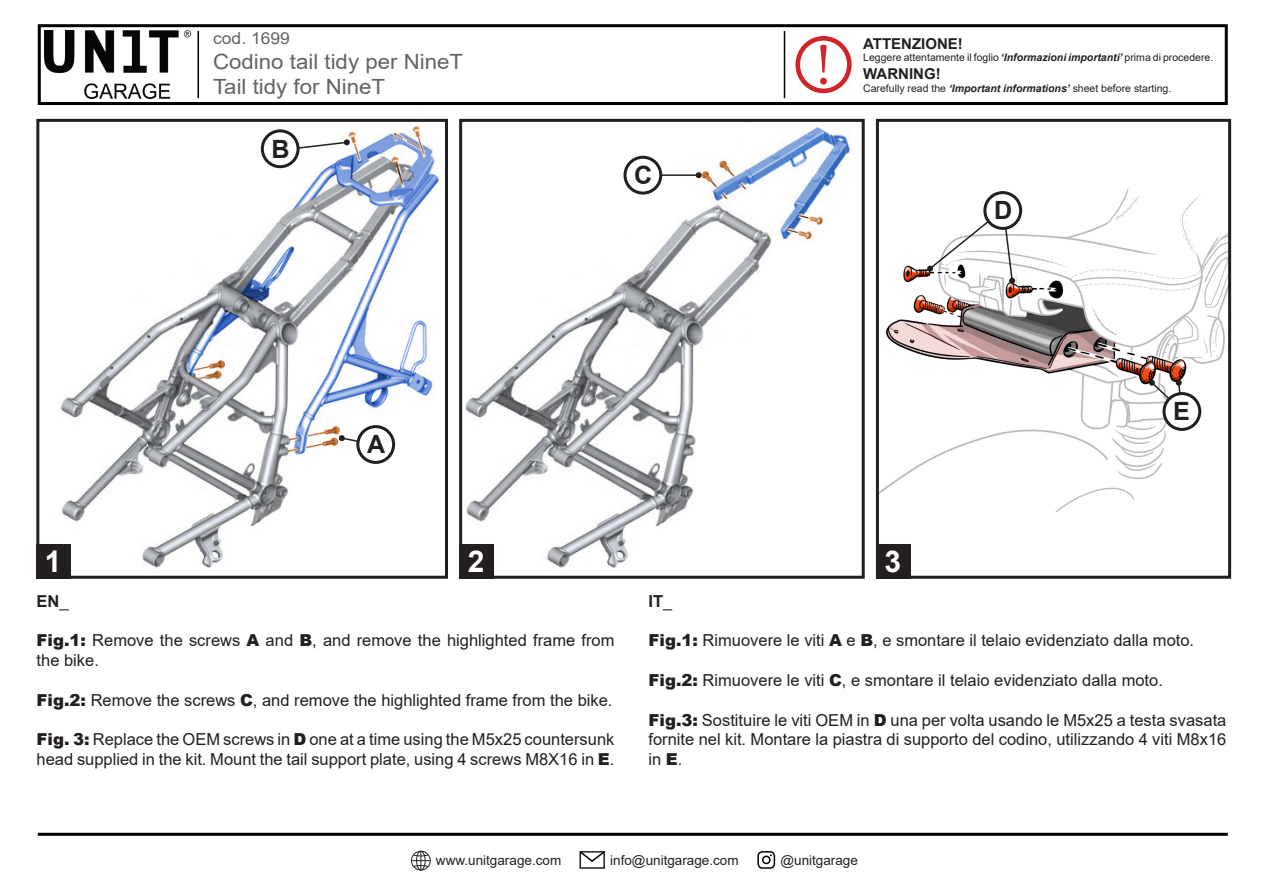
<style>
.page{position:relative;width:1263px;height:893px;background:#fff}
.page>*{position:absolute;margin:0;border:0;box-sizing:border-box;transform-origin:0 0}
.t1{font:58.95px "Minion Pro";color:#d1232a}
.t2{font:700 30px "Arial";color:#fff}
.t3{font:700 25.2px "Arial";color:#231f20}
.t4{font:21px/25.2px "Arial";color:#636366;scale:1.06 1}
.t5{font:16.5px/19.8px "Arial";color:#231f20}
.t6{font:16.5px "Arial";color:#636366;scale:1.06 1}
.t7{font:700 16.5px "Arial";color:#231f20}
.t8{font:700 15px "Arial";color:#231f20}
.t9{font:13.5px "Arial";color:#231f20}
.t10{font:10.5px "Arial";color:#231f20}
.s1{font-weight:700;font-style:italic}
.s2{font-weight:400}
.s3{font-weight:900}
</style>
<div class="page">
<img style="left:45px;top:31px;width:146px;height:67px">
<hr style="left:198px;top:31px;width:1px;height:67px;background:#000001">
<div style="left:38px;top:24px;width:1190px;height:81px;border:3px solid #000001"></div>
<div style="left:411px;top:851px;width:20px;height:19px;border:1px solid #231f20;border-radius:50%"></div>
<svg style="left:411px;top:850px;width:19px;height:21px"></svg>
<div style="left:579px;top:851px;width:26px;height:18px;border:2px solid #231f20"></div>
<svg style="left:579px;top:851px;width:26px;height:12px"></svg>
<div style="left:757px;top:851px;width:18px;height:18px;border:2px solid #000001;border-radius:4px"></div>
<div style="left:762px;top:856px;width:9px;height:8px;border:2px solid #000001;border-radius:50%"></div>
<hr style="left:38px;top:833px;width:1190px;height:3px;background:#000001">
<hr style="left:784px;top:31px;width:1px;height:67px;background:#000001">
<div style="left:795px;top:36px;width:57px;height:57px;border:5px solid #d1232a;border-radius:50%"></div>
<img style="left:40px;top:125px;width:399px;height:450px">
<div style="left:36px;top:119px;width:412px;height:460px;border:3px solid #231f20"></div>
<img style="left:463px;top:127px;width:388px;height:448px">
<div style="left:459px;top:119px;width:406px;height:460px;border:3px solid #231f20"></div>
<img style="left:880px;top:188px;width:347px;height:324px">
<div style="left:876px;top:119px;width:355px;height:460px;border:3px solid #231f20"></div>
<div style="left:36px;top:545px;width:34px;height:34px;background:#231f20"></div>
<div style="left:459px;top:545px;width:34px;height:34px;background:#231f20"></div>
<div style="left:876px;top:544px;width:34px;height:34px;background:#231f20"></div>
<div style="left:358px;top:427px;width:36px;height:35px;background:#fff;border-radius:50%"></div>
<div style="left:356px;top:425px;width:39px;height:39px;border:3px solid #231f20;border-radius:50%"></div>
<div style="left:625px;top:157px;width:36px;height:36px;background:#fff;border-radius:50%"></div>
<div style="left:623px;top:156px;width:39px;height:39px;border:3px solid #231f20;border-radius:50%"></div>
<div style="left:1164px;top:394px;width:36px;height:35px;background:#fff;border-radius:50%"></div>
<div style="left:1162px;top:392px;width:39px;height:39px;border:3px solid #231f20;border-radius:50%"></div>
<div style="left:985px;top:193px;width:36px;height:35px;background:#fff;border-radius:50%"></div>
<div style="left:983px;top:191px;width:39px;height:39px;border:3px solid #231f20;border-radius:50%"></div>
<svg style="left:927px;top:219px;width:63px;height:53px"></svg>
<svg style="left:1004px;top:226px;width:11px;height:58px"></svg>
<svg style="left:1149px;top:380px;width:33px;height:21px"></svg>
<svg style="left:339px;top:435px;width:21px;height:8px"></svg>
<hr style="left:661px;top:174px;width:38px;height:2px;background:#231f20">
<svg style="left:696px;top:172px;width:6px;height:6px"></svg>
<div style="left:262px;top:131px;width:36px;height:36px;background:#fff;border-radius:50%"></div>
<div style="left:261px;top:129px;width:39px;height:39px;border:3px solid #231f20;border-radius:50%"></div>
<svg style="left:297px;top:139px;width:53px;height:11px"></svg>
<p class="t6" style="left:213px;top:27px;width:74px">cod. 1699</p>
<p class="t4" style="left:213px;top:49px;width:237px">Codino tail tidy per NineT<br>Tail tidy for NineT</p>
<h3 class="t3" style="left:271px;top:131px;width:20px">B</h3>
<h3 class="t3" style="left:367px;top:427px;width:20px">A</h3>
<h3 class="t3" style="left:634px;top:157px;width:20px">C</h3>
<h1 class="t1" style="left:815px;top:26px;width:18px">!</h1>
<p class="t8" style="left:863px;top:33px;width:101px">ATTENZIONE!</p>
<p class="t10" style="left:863px;top:50px;width:351px">Leggere attentamente il foglio <span class="s1">‘Informazioni importanti’</span> prima di procedere.</p>
<p class="t8" style="left:863px;top:63px;width:79px">WARNING!</p>
<p class="t10" style="left:863px;top:81px;width:310px">Carefully read the <span class="s1">‘Important informations’</span> sheet before starting.</p>
<h3 class="t3" style="left:994px;top:193px;width:20px">D</h3>
<h3 class="t3" style="left:1173px;top:394px;width:18px">E</h3>
<h2 class="t2" style="left:45px;top:540px;width:18px">1</h2>
<h2 class="t2" style="left:468px;top:540px;width:18px">2</h2>
<h2 class="t2" style="left:884px;top:540px;width:18px">3</h2>
<p class="t7" style="left:37px;top:589px;width:34px">EN<span class="s2">_</span></p>
<p class="t5" style="left:37px;top:631px;width:579px"><span class="s3">Fig.1:</span> Remove the screws <span class="s3">A</span> and <span class="s3">B</span>, and remove the highlighted frame from the bike.</p>
<p class="t5" style="left:37px;top:690px;width:577px"><span class="s3">Fig.2:</span> Remove the screws <span class="s3">C</span>, and remove the highlighted frame from the bike.</p>
<p class="t5" style="left:37px;top:730px;width:579px"><span class="s3">Fig. 3:</span> Replace the OEM screws in <span class="s3">D</span> one at a time using the M5x25 countersunk head supplied in the kit. Mount the tail support plate, using 4 screws M8X16 in <span class="s3">E</span>.</p>
<p class="t7" style="left:648px;top:589px;width:25px">IT<span class="s2">_</span></p>
<p class="t5" style="left:648px;top:631px;width:547px"><span class="s3">Fig.1:</span> Rimuovere le viti <span class="s3">A</span> e <span class="s3">B</span>, e smontare il telaio evidenziato dalla moto.</p>
<p class="t5" style="left:648px;top:670px;width:516px"><span class="s3">Fig.2:</span> Rimuovere le viti <span class="s3">C</span>, e smontare il telaio evidenziato dalla moto.</p>
<p class="t5" style="left:648px;top:710px;width:579px;text-align:justify"><span class="s3">Fig.3:</span> Sostituire le viti OEM in <span class="s3">D</span> una per volta usando le M5x25 a testa svasata fornite nel kit. Montare la piastra di supporto del codino, utilizzando 4 viti M8x16 in <span class="s3">E</span>.</p>
<p class="t9" style="left:436px;top:851px;width:127px">www.unitgarage.com</p>
<p class="t9" style="left:610px;top:851px;width:130px">info@unitgarage.com</p>
<p class="t9" style="left:780px;top:851px;width:79px">@unitgarage</p>
</div>
